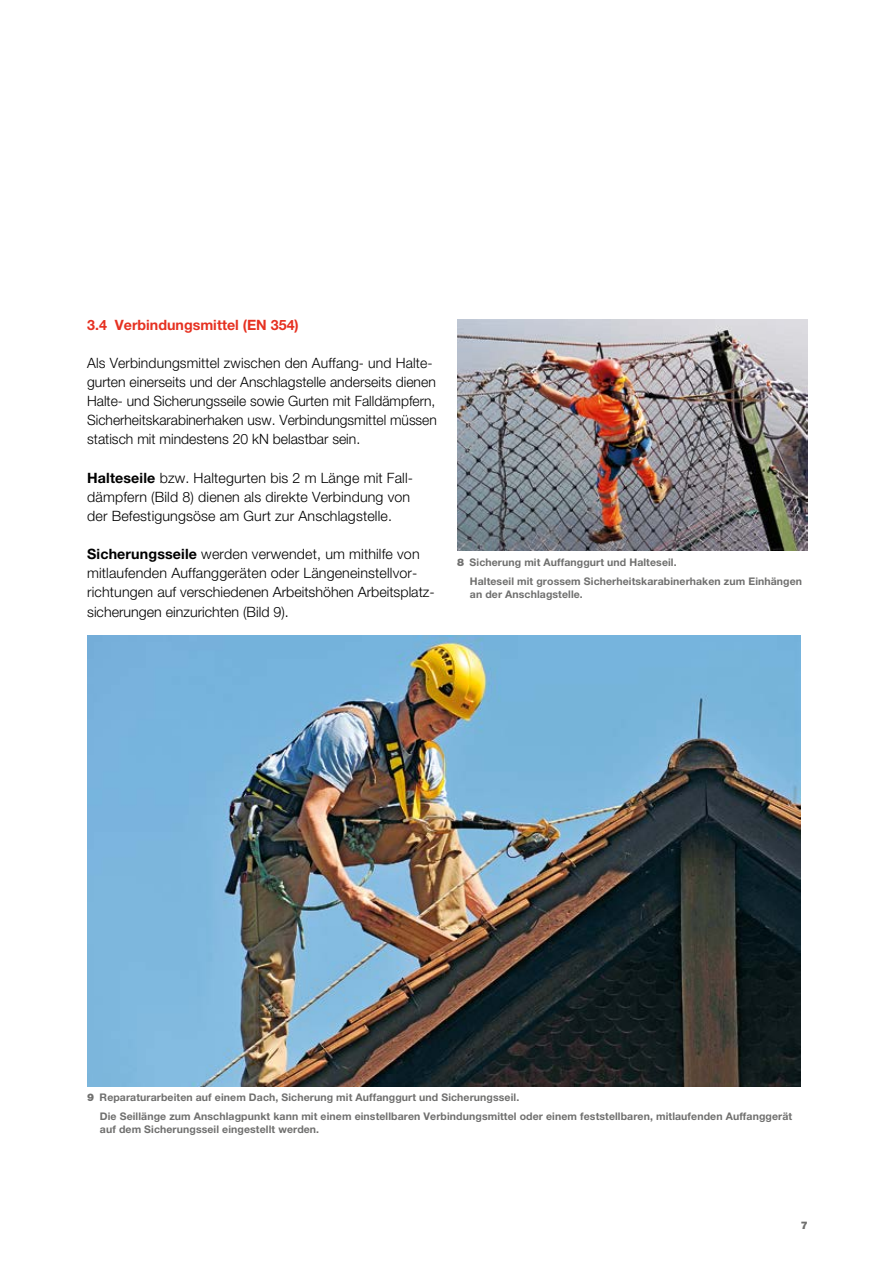
<style>
.page{position:relative;width:893px;height:1263px;background:#fff}
.page>*{position:absolute;margin:0;border:0;box-sizing:border-box;transform-origin:0 0}
.GT_light{font:300 14.25px/19.2px "Helvetica Neue LT Std";color:#000}
.überschrift_3_suvapr{font:700 14.25px "Helvetica Neue LT Std";color:#e63121}
.bildlegenden_ziffer{font:700 10.5px/12.8px "Helvetica Neue LT Std";letter-spacing:.01em;color:#6f6f6e}
.pagina{font:900 10.5px "Helvetica Neue LT Std";color:#6f6f6e}
.s1{font-weight:700}
.s2{font-weight:900}
</style>
<div class="page">
<img style="left:457px;top:319px;width:351px;height:231px">
<img style="left:87px;top:636px;width:713px;height:450px">
<p class="überschrift_3_suvapr" style="left:87px;top:316px;width:213px">3.4 Verbindungsmittel (EN 354)</p>
<p class="GT_light" style="left:87px;top:353px;width:351px">Als Verbindungsmittel zwischen den Auffang- und Halte&shy;gurten einerseits und der Anschlagstelle anderseits dienen Halte- und Sicherungsseile sowie Gurten mit Falldämpfern, Sicherheitskarabinerhaken usw. Verbindungsmittel müssen statisch mit mindestens 20 kN belastbar sein.</p>
<p class="GT_light" style="left:87px;top:468px;width:327px"><span class="s1">Halteseile</span> bzw. Haltegurten bis 2 m Länge mit Fall&shy;dämpfern (Bild 8) dienen als direkte Verbindung von der Befestigungsöse am Gurt zur Anschlagstelle.</p>
<p class="GT_light" style="left:87px;top:544px;width:349px"><span class="s1">Sicherungsseile</span> werden verwendet, um mithilfe von mitlaufenden Auffanggeräten oder Längeneinstellvor&shy;richtungen auf verschiedenen Arbeitshöhen Arbeitsplatz&shy;sicherungen einzurichten (Bild 9).</p>
<p class="bildlegenden_ziffer" style="left:457px;top:555px;width:221px"><span class="s2">8</span> Sicherung mit Auffanggurt und Halteseil.</p>
<p class="bildlegenden_ziffer" style="left:470px;top:574px;width:334px">Halteseil mit grossem Sicherheitskarabinerhaken zum Einhängen an der Anschlagstelle.</p>
<p class="bildlegenden_ziffer" style="left:87px;top:1091px;width:434px"><span class="s2">9</span> Reparaturarbeiten auf einem Dach, Sicherung mit Auffanggurt und Sicherungsseil.</p>
<p class="bildlegenden_ziffer" style="left:100px;top:1110px;width:694px">Die Seillänge zum Anschlagpunkt kann mit einem einstellbaren Verbindungsmittel oder einem feststellbaren, mitlaufenden Auffanggerät auf dem Sicherungsseil eingestellt werden.</p>
<p class="pagina" style="left:801px;top:1219px;width:9px">7</p>
</div>
